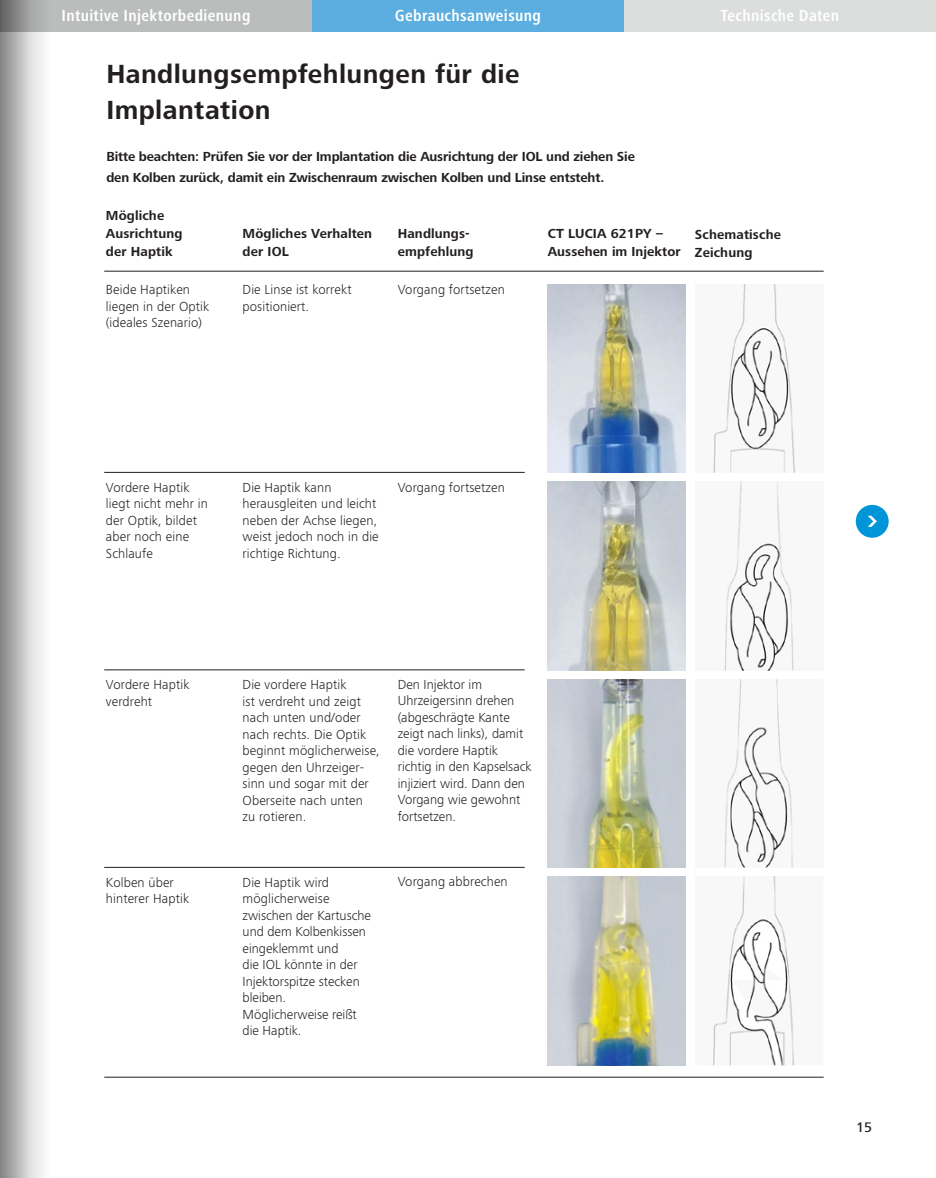
<style>
.page{position:relative;width:936px;height:1178px;background:#fff}
.page>*{position:absolute;margin:0;border:0;box-sizing:border-box;transform-origin:0 0}
.t1{font:700 27px/36px "ZEISS Frutiger Next W1 G";letter-spacing:.015em;color:#231f20}
.t2{font:700 condensed 16.5px "ZEISS Frutiger Next W1 G";letter-spacing:.02em;color:#fff}
.t3{font:500 14.25px "ZEISS Frutiger Next W1 G";color:#231f20}
.t4{font:300 13.5px/16.5px "ZEISS Frutiger Next W1 G";letter-spacing:.01em;color:#231f20}
.t5{font:700 13.5px/21.1px "ZEISS Frutiger Next W1 G";letter-spacing:-.01em;color:#231f20}
.t6{font:700 13.5px/18px "ZEISS Frutiger Next W1 G";letter-spacing:.01em;color:#231f20}
</style>
<div class="page">
<div style="left:312px;top:0;width:312px;height:32px;background:#5daee0"></div>
<div style="left:0;top:0;width:312px;height:32px;background:#bbbdbd"></div>
<div style="left:624px;top:0;width:311px;height:32px;background:#dcdddd"></div>
<div style="left:855px;top:505px;width:33px;height:33px;background:#0095d9;border-radius:50%"></div>
<svg style="left:868px;top:516px;width:8px;height:11px"></svg>
<img style="left:548px;top:284px;width:137px;height:189px">
<img style="left:548px;top:482px;width:137px;height:188px">
<img style="left:548px;top:679px;width:137px;height:189px">
<img style="left:548px;top:877px;width:137px;height:188px">
<img style="left:713px;top:284px;width:82px;height:189px">
<img style="left:724px;top:482px;width:70px;height:188px">
<img style="left:724px;top:679px;width:70px;height:189px">
<img style="left:713px;top:877px;width:82px;height:188px">
<hr style="left:104px;top:271px;width:719px;height:1px;background:#231f20">
<hr style="left:104px;top:1077px;width:719px;height:1px;background:#231f20">
<hr style="left:104px;top:472px;width:420px;height:1px;background:#231f20">
<hr style="left:104px;top:669px;width:420px;height:1px;background:#231f20">
<hr style="left:104px;top:867px;width:420px;height:1px;background:#231f20">
<div style="left:38px;top:0;width:5px;height:1178px;background:#f1f0f1"></div>
<div style="left:0;top:0;width:38px;height:1178px;background:linear-gradient(to right,#858383,#f0f0f0)"></div>
<p class="t2" style="left:61px;top:4px;width:190px">Intuitive Injektorbedienung</p>
<p class="t2" style="left:395px;top:4px;width:147px">Gebrauchsanweisung</p>
<p class="t2" style="left:720px;top:4px;width:120px">Technische Daten</p>
<h1 class="t1" style="left:106px;top:55px;width:414px">Handlungsempfehlungen für die<br>Implantation</h1>
<p class="t5" style="left:106px;top:145px;width:530px">Bitte beachten: Prüfen Sie vor der Implantation die Ausrichtung der IOL und ziehen Sie den Kolben zurück, damit ein Zwischenraum zwischen Kolben und Linse entsteht.</p>
<p class="t6" style="left:106px;top:206px;width:78px">Mögliche<br>Ausrichtung der Haptik</p>
<p class="t4" style="left:106px;top:281px;width:105px">Beide Haptiken liegen in der Optik (ideales Szenario)</p>
<p class="t6" style="left:398px;top:224px;width:77px">Handlungs&shy;empfehlung</p>
<p class="t4" style="left:398px;top:281px;width:109px">Vorgang fortsetzen</p>
<p class="t6" style="left:242px;top:224px;width:131px">Mögliches Verhalten der IOL</p>
<p class="t4" style="left:242px;top:281px;width:110px">Die Linse ist korrekt positioniert.</p>
<p class="t5" style="left:548px;top:224px;width:134px;line-height:18px">CT LUCIA 621PY –<br>Aussehen im Injektor</p>
<p class="t6" style="left:695px;top:225px;width:87px">Schematische<br>Zeichung</p>
<p class="t4" style="left:106px;top:478px;width:103px">Vordere Haptik liegt nicht mehr in der Optik, bildet aber noch eine<br>Schlaufe</p>
<p class="t4" style="left:242px;top:478px;width:138px">Die Haptik kann herausgleiten und leicht neben der Achse liegen, weist jedoch noch in die richtige Richtung.</p>
<p class="t4" style="left:398px;top:478px;width:109px">Vorgang fortsetzen</p>
<p class="t4" style="left:106px;top:675px;width:85px">Vordere Haptik verdreht</p>
<p class="t4" style="left:242px;top:675px;width:139px">Die vordere Haptik<br>ist verdreht und zeigt nach unten und/oder nach rechts. Die Optik beginnt möglicherweise, gegen den Uhrzeiger&shy;sinn und sogar mit der<br>Oberseite nach unten<br>zu rotieren.</p>
<p class="t4" style="left:398px;top:675px;width:135px">Den Injektor im<br>Uhrzeigersinn drehen (abgeschrägte Kante zeigt nach links), damit die vordere Haptik richtig in den Kapselsack injiziert wird. Dann den<br>Vorgang wie gewohnt fortsetzen.</p>
<p class="t4" style="left:106px;top:873px;width:85px">Kolben über hinterer Haptik</p>
<p class="t4" style="left:242px;top:873px;width:130px">Die Haptik wird möglicherweise zwischen der Kartusche und dem Kolbenkissen eingeklemmt und<br>die IOL könnte in der<br>Injektorspitze stecken bleiben.<br>Möglicherweise reißt die Haptik.</p>
<p class="t4" style="left:398px;top:873px;width:111px">Vorgang abbrechen</p>
<p class="t3" style="left:856px;top:1117px;width:18px">15</p>
</div>
